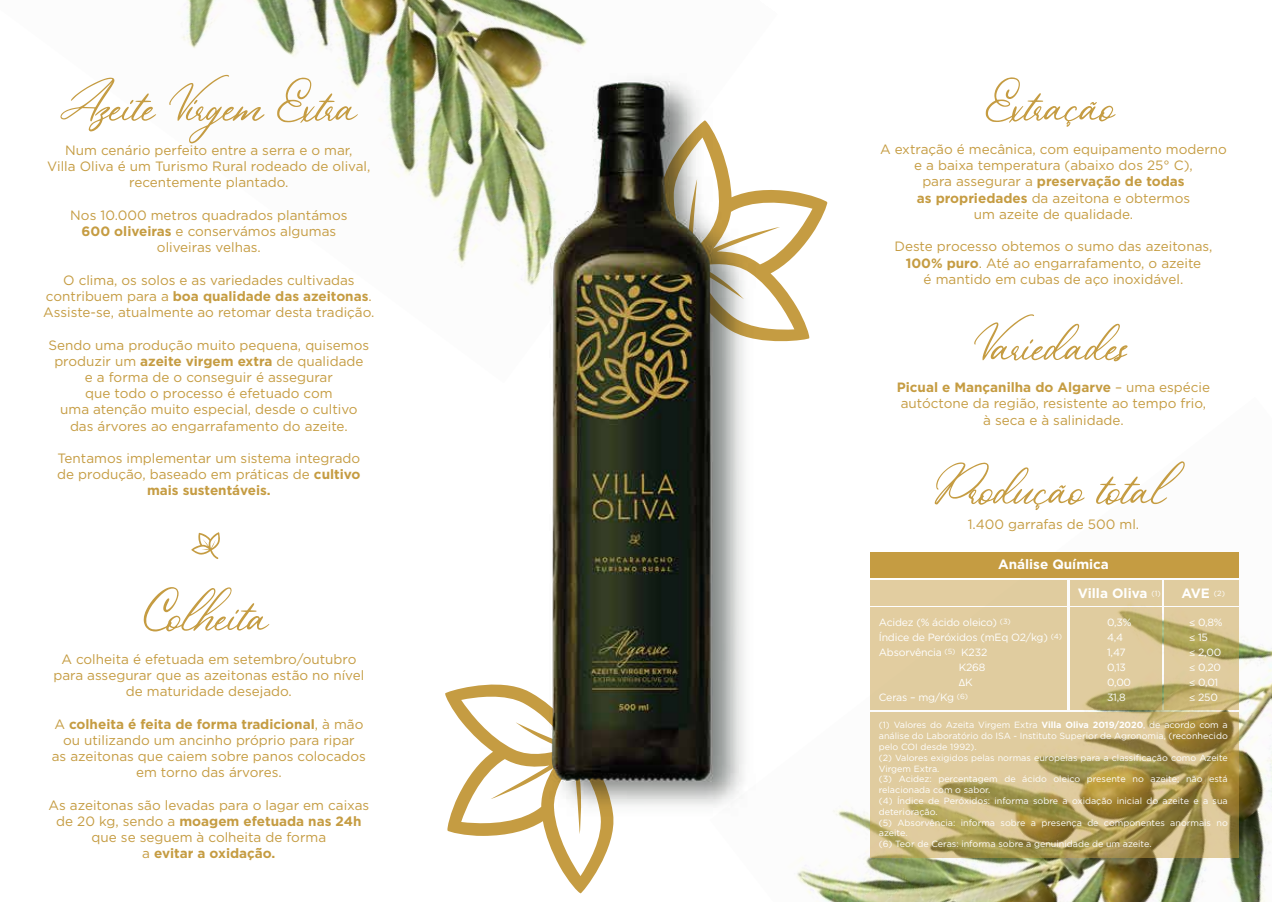
<style>
.page{position:relative;width:1272px;height:902px;background:#fff}
.page>*{position:absolute;margin:0;border:0;box-sizing:border-box;transform-origin:0 0}
.t1{font:52.5px "Beautiful Heart";letter-spacing:-.01em;color:#c59c42}
.t2{font:13.5px/16.2px "Gotham";color:#c59c42;text-align:center}
.t3{font:700 13.5px/28.5px "Gotham";color:#fff}
.t4{font:10.5px/15px "Gotham";letter-spacing:-.02em;color:#fff}
.t5{font:10.5px "Myriad Pro";color:#fff}
.t6{font:9px/10.8px "Gotham";color:#fff}
.s1{font-weight:700}
.s2{font-weight:400;font-size:7.5px}
.s3{font-size:7.5px}
.s4{font-family:"Gotham"}
.s5{font-family:"Myriad Pro"}
</style>
<div class="page">
<img style="left:797px;top:552px;width:474px;height:349px">
<img style="left:182px;top:0;width:403px;height:205px">
<div style="left:870px;top:580px;width:197px;height:25px;background:#e2cda0"></div>
<svg style="left:870px;top:712px;width:368px;height:145px;background:#bfac72"></svg>
<div style="left:870px;top:607px;width:197px;height:103px;background:#e0cc9f"></div>
<svg style="left:1163px;top:607px;width:75px;height:103px;background:#ccbb83"></svg>
<svg style="left:1069px;top:607px;width:92px;height:103px;background:#d3c290"></svg>
<div style="left:1069px;top:580px;width:92px;height:25px;background:#e0cc9f"></div>
<div style="left:1163px;top:580px;width:75px;height:25px;background:#e0cc9f"></div>
<div style="left:870px;top:552px;width:368px;height:26px;background:#c59c42"></div>
<svg style="left:191px;top:532px;width:29px;height:27px"></svg>
<svg style="left:565px;top:875px;width:30px;height:18px"></svg>
<img style="left:445px;top:38px;width:372px;height:837px">
<h1 class="t1" style="left:60px;top:68px;width:298px">Azeite Virgem Extra</h1>
<p class="t2" style="left:47px;top:142px;width:325px">Num cenário perfeito entre a serra e o mar,<br>Villa Oliva é um Turismo Rural rodeado de olival, recentemente plantado.</p>
<p class="t2" style="left:70px;top:207px;width:279px">Nos 10.000 metros quadrados plantámos<br><span class="s1">600 oliveiras</span> e conservámos algumas oliveiras velhas.</p>
<p class="t2" style="left:43px;top:271px;width:333px">O clima, os solos e as variedades cultivadas contribuem para a <span class="s1">boa qualidade das azeitonas</span>.<br>Assiste-se, atualmente ao retomar desta tradição.</p>
<p class="t2" style="left:49px;top:336px;width:322px">Sendo uma produção muito pequena, quisemos produzir um <span class="s1">azeite virgem extra</span> de qualidade<br>e a forma de o conseguir é assegurar<br>que todo o processo é efetuado com<br>uma atenção muito especial, desde o cultivo das árvores ao engarrafamento do azeite.</p>
<p class="t2" style="left:57px;top:450px;width:305px">Tentamos implementar um sistema integrado de produção, baseado em práticas de <span class="s1">cultivo mais sustentáveis.</span></p>
<h1 class="t1" style="left:143px;top:578px;width:127px">Colheita</h1>
<p class="t2" style="left:53px;top:650px;width:312px">A colheita é efetuada em setembro/outubro para assegurar que as azeitonas estão no nível de maturidade desejado.</p>
<p class="t2" style="left:52px;top:715px;width:316px">A <span class="s1">colheita é feita de forma tradicional</span>, à mão ou utilizando um ancinho próprio para ripar<br>as azeitonas que caiem sobre panos colocados em torno das árvores.</p>
<p class="t2" style="left:48px;top:796px;width:322px">As azeitonas são levadas para o lagar em caixas de 20 kg, sendo a <span class="s1">moagem efetuada nas 24h </span>que se seguem à colheita de forma<br>a <span class="s1">evitar a oxidação.</span></p>
<h1 class="t1" style="left:985px;top:68px;width:131px">Extração</h1>
<p class="t2" style="left:880px;top:141px;width:348px">A extração é mecânica, com equipamento moderno e a baixa temperatura (abaixo dos 25° C),<br>para assegurar a <span class="s1">preservação de todas<br>as propriedades</span> da azeitona e obtermos<br>um azeite de qualidade.</p>
<p class="t2" style="left:894px;top:238px;width:319px">Deste processo obtemos o sumo das azeitonas,<br><span class="s1">100% puro</span>. Até ao engarrafamento, o azeite<br>é mantido em cubas de aço inoxidável.</p>
<h1 class="t1" style="left:973px;top:307px;width:155px">Variedades</h1>
<p class="t2" style="left:896px;top:379px;width:315px"><span class="s1">Picual e Mançanilha do Algarve</span> – uma espécie autóctone da região, resistente ao tempo frio, à seca e à salinidade.</p>
<h1 class="t1" style="left:933px;top:451px;width:234px">Produção total</h1>
<p class="t2" style="left:967px;top:516px;width:173px">1.400 garrafas de 500 ml.</p>
<p class="t3" style="left:1077px;top:550px;width:84px;text-indent:-80px">Análise Química<br>Villa Oliva <span class="s2">(1)</span></p>
<p class="t4" style="left:878px;top:614px;width:133px">Acidez (% ácido oleico) <span class="s3">(3)</span></p>
<p class="t4" style="left:878px;top:629px;width:185px">Índice de Peróxidos (mEq O2/kg) <span class="s3">(4)</span></p>
<p class="t4" style="left:878px;top:644px;width:110px">Absorvência <span class="s3">(5)</span> K232</p>
<p class="t4" style="left:958px;top:659px;width:28px">K268</p>
<p class="t5" style="left:958px;top:675px;width:15px">Δ<span class="s4">K</span></p>
<p class="t4" style="left:878px;top:689px;width:91px">Ceras – mg/Kg <span class="s3">(6)</span></p>
<p class="t3" style="left:1181px;top:578px;width:45px">AVE <span class="s2">(2)</span></p>
<p class="t4" style="left:1106px;top:614px;width:26px">0,3%<br>4,4<br>1,47<br>0,13<br>0,00<br>31,8</p>
<p class="t4" style="left:1188px;top:614px;width:35px"><span class="s5">≤</span> 0,8% <span class="s5">≤</span> 15<br><span class="s5">≤</span> 2,00 <span class="s5">≤</span> 0,20 <span class="s5">≤</span> 0,01 <span class="s5">≤</span> 250</p>
<p class="t6" style="left:878px;top:719px;width:350px">(1) Valores do Azeita Virgem Extra <span class="s1">Villa Oliva 2019/2020</span>, de acordo com a análise do Laboratório do ISA - Instituto Superior de Agronomia, (reconhecido pelo COI desde 1992).<br>(2) Valores exigidos pelas normas europeias para a classificação como Azeite Virgem Extra.<br>(3) Acidez: percentagem de ácido oleico presente no azeite; não está relacionada com o sabor.<br>(4) Índice de Peróxidos: informa sobre a oxidação inicial do azeite e a sua deterioração.<br>(5) Absorvência: informa sobre a presença de componentes anormais no azeite.<br>(6) Teor de Ceras: informa sobre a genuinidade de um azeite.</p>
</div>
